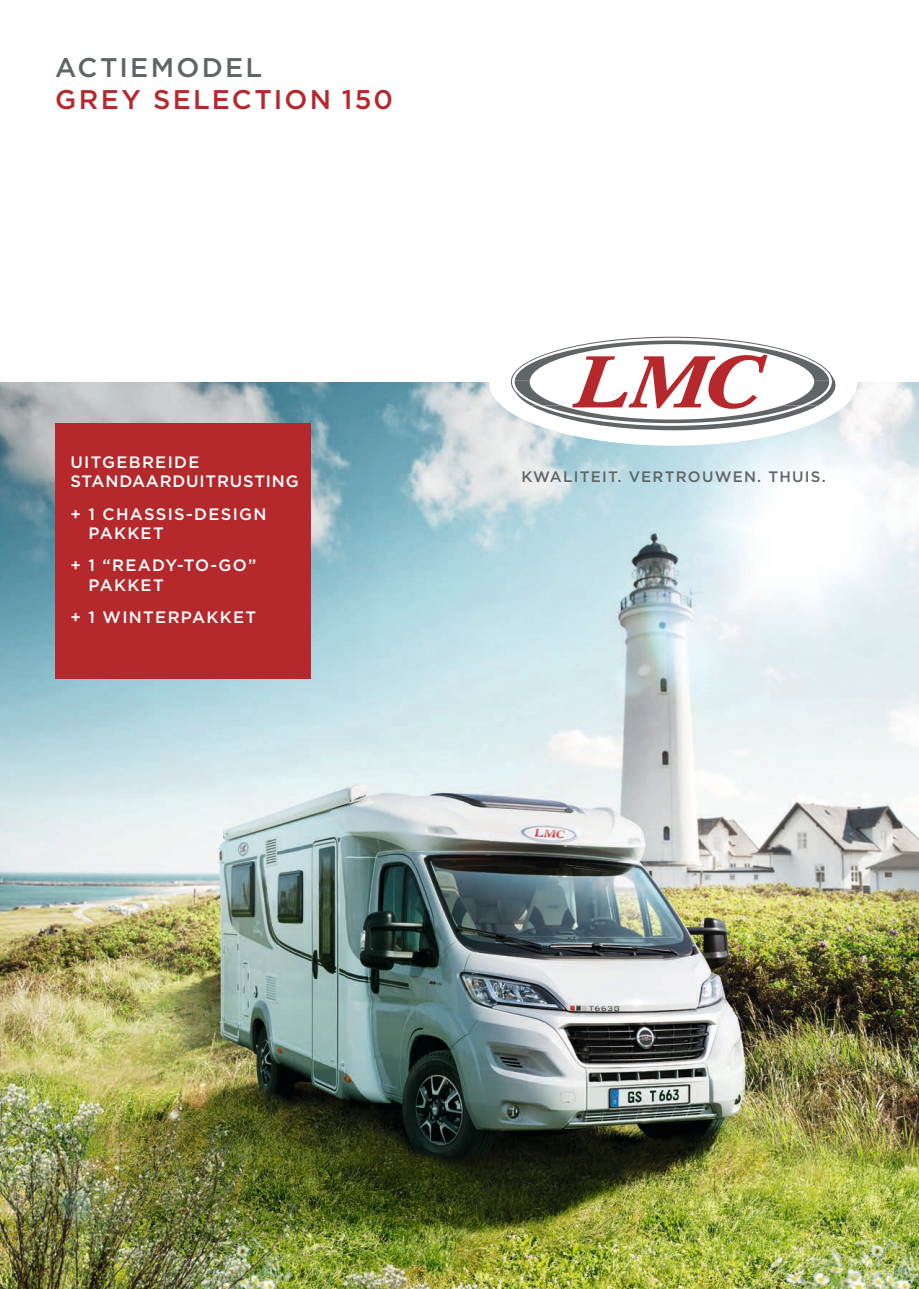
<style>
.page{position:relative;width:919px;height:1289px;background:#fff}
.page>*{position:absolute;margin:0;border:0;box-sizing:border-box;transform-origin:0 0}
.t1{font:500 27px "Gotham";letter-spacing:.085em;color:#b5282c}
.t2{font:500 27px "Gotham";letter-spacing:.085em;color:#606567}
.t3{font:500 16.5px/19.5px "Gotham";letter-spacing:.08em;color:#fff}
.t4{font:500 16.5px/19.5px "Gotham";letter-spacing:.05em;color:#fff}
.t5{font:500 15.15px "Gotham";letter-spacing:.08em;color:#606567}
</style>
<div class="page">
<img style="left:0;top:383px;width:918px;height:905px">
<div style="left:55px;top:423px;width:255px;height:255px;background:#b5282c"></div>
<div style="left:489px;top:320px;width:368px;height:125px;background:#fff;border-radius:50%"></div>
<svg style="left:511px;top:337px;width:324px;height:93px"></svg>
<h1 class="t2" style="left:55px;top:50px;width:208px">ACTIEMODEL</h1>
<h1 class="t1" style="left:55px;top:82px;width:339px">GREY SELECTION 150</h1>
<p class="t4" style="left:70px;top:452px;width:230px">UITGEBREIDE<br>STANDAARDUITRUSTING</p>
<p class="t3" style="left:88px;top:503px;width:180px;text-indent:-18px">+ 1 CHASSIS-DESIGN<br>PAKKET</p>
<p class="t3" style="left:88px;top:555px;width:169px;text-indent:-18px">+ 1 “READY-TO-GO”<br>PAKKET</p>
<p class="t3" style="left:70px;top:607px;width:187px">+ 1 WINTERPAKKET</p>
<p class="t5" style="left:521px;top:467px;width:306px">KWALITEIT. VERTROUWEN. THUIS.</p>
</div>
